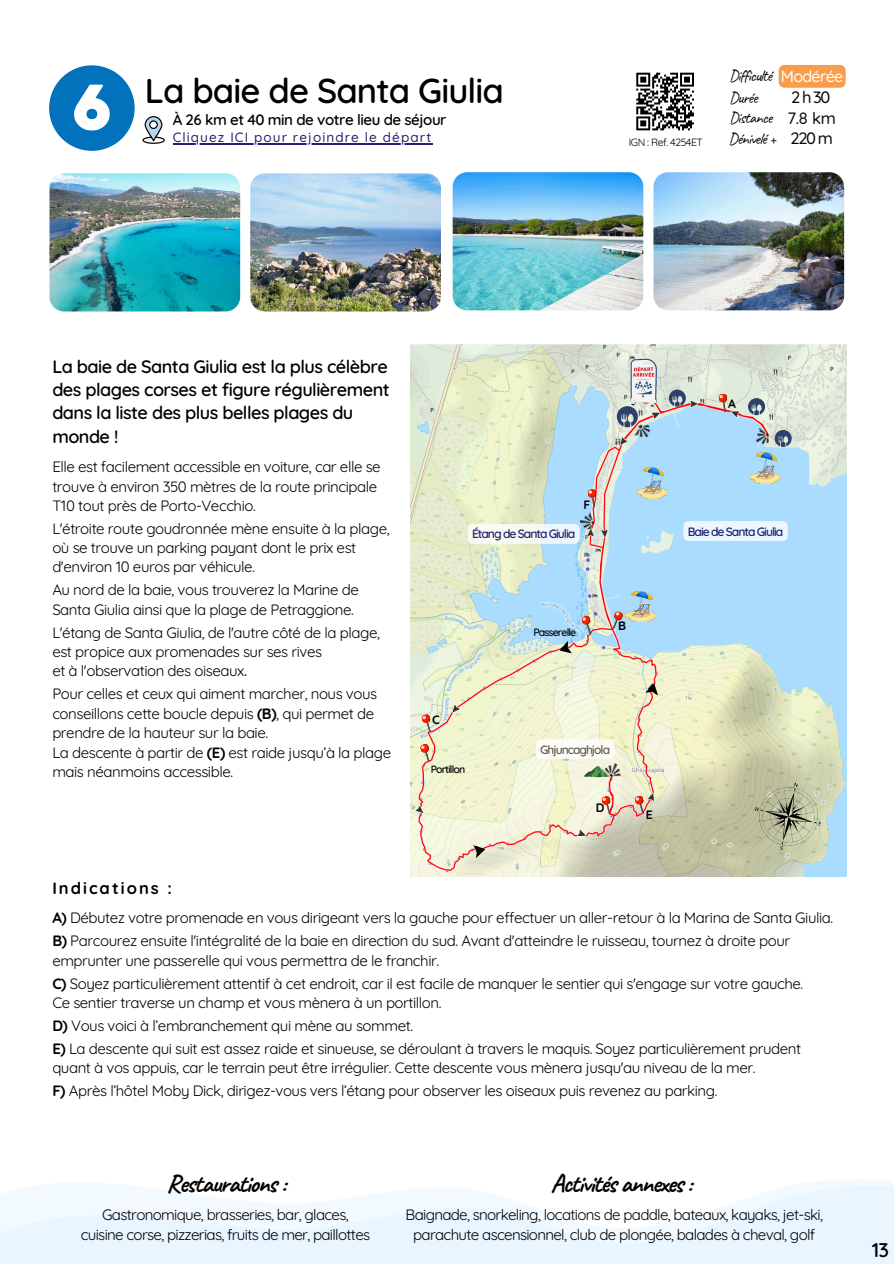
<style>
.page{position:relative;width:894px;height:1264px;background:#fff}
.page>*{position:absolute;margin:0;border:0;box-sizing:border-box;transform-origin:0 0}
.t1{font:600 34.5px "Quicksand";letter-spacing:-.025em;color:#000}
.t2{font:700 25.5px "Caveat";letter-spacing:-.045em;color:#000}
.t3{font:600 19.95px "Quicksand";color:#000}
.t4{font:600 18px/23.2px "Quicksand";letter-spacing:-.03em;color:#000}
.t5{font:500 16.5px "Quicksand";letter-spacing:-.05em;color:#070809}
.t6{font:700 16.5px "Quicksand";letter-spacing:.12em;color:#000}
.t7{font:16.05px "Caveat";letter-spacing:-.045em;color:#000}
.t8{font:500 16.05px "Quicksand";letter-spacing:-.045em;color:#fff}
.t9{font:15px/19.2px "Quicksand";letter-spacing:-.03em;color:#000}
.t10{font:600 15px "Quicksand";letter-spacing:-.03em;color:#000}
.t11{font:500 13.5px "Quicksand";letter-spacing:.08em;color:#222275}
.t12{font:700 12.15px "Quicksand";color:#000}
.t13{font:600 12px "Quicksand";letter-spacing:-.085em;color:#222275}
.t14{font:600 12px "Quicksand";letter-spacing:-.085em;color:#6a5e50}
.t15{font:600 10.5px "Quicksand";letter-spacing:-.085em;color:#070809}
.t16{font:10.5px "Quicksand";letter-spacing:-.045em;color:#000}
.s1{font-weight:500}
.s2{font-weight:700}
</style>
<div class="page">
<img style="left:49px;top:173px;width:191px;height:138px">
<img style="left:250px;top:173px;width:190px;height:138px">
<img style="left:452px;top:172px;width:191px;height:138px">
<img style="left:653px;top:172px;width:190px;height:138px">
<hr style="left:173px;top:144px;width:259px;height:1px;background:#222275">
<svg style="left:0;top:1179px;width:893px;height:84px"></svg>
<svg style="left:606px;top:1220px;width:287px;height:43px"></svg>
<svg style="left:49px;top:65px;width:86px;height:86px"></svg>
<svg style="left:142px;top:116px;width:23px;height:28px"></svg>
<img style="left:411px;top:344px;width:435px;height:532px">
<svg style="left:668px;top:389px;width:17px;height:17px"></svg>
<svg style="left:747px;top:398px;width:17px;height:17px"></svg>
<img style="left:749px;top:452px;width:31px;height:31px">
<img style="left:636px;top:468px;width:31px;height:30px">
<img style="left:624px;top:591px;width:31px;height:30px">
<svg style="left:717px;top:393px;width:10px;height:19px"></svg>
<svg style="left:586px;top:488px;width:11px;height:20px"></svg>
<svg style="left:612px;top:610px;width:12px;height:19px"></svg>
<svg style="left:420px;top:713px;width:11px;height:19px"></svg>
<svg style="left:600px;top:795px;width:11px;height:19px"></svg>
<svg style="left:633px;top:794px;width:11px;height:20px"></svg>
<img style="left:603px;top:760px;width:21px;height:19px">
<img style="left:751px;top:426px;width:20px;height:21px">
<img style="left:579px;top:511px;width:15px;height:18px">
<img style="left:631px;top:421px;width:22px;height:21px">
<svg style="left:419px;top:742px;width:11px;height:20px"></svg>
<svg style="left:580px;top:614px;width:11px;height:20px"></svg>
<div style="left:683px;top:521px;width:104px;height:20px;background:#ebf6ff"></div>
<svg style="left:467px;top:524px;width:112px;height:20px"></svg>
<svg style="left:536px;top:739px;width:78px;height:20px"></svg>
<svg style="left:584px;top:766px;width:26px;height:11px"></svg>
<svg style="left:752px;top:780px;width:71px;height:71px;background:#b2b596"></svg>
<svg style="left:557px;top:640px;width:15px;height:17px"></svg>
<svg style="left:473px;top:842px;width:14px;height:16px"></svg>
<svg style="left:645px;top:681px;width:15px;height:14px"></svg>
<img style="left:621px;top:358px;width:45px;height:48px">
<svg style="left:616px;top:406px;width:21px;height:21px"></svg>
<svg style="left:774px;top:430px;width:17px;height:17px"></svg>
<svg style="left:636px;top:72px;width:58px;height:59px"></svg>
<svg style="left:778px;top:65px;width:67px;height:23px;background:#f9a052"></svg>
<h6 class="t1" style="left:145px;top:68px;width:360px">La baie de Santa Giulia</h6>
<p class="t10" style="left:173px;top:110px;width:275px">À 26 km et 40 min de votre lieu de séjour</p>
<p class="t11" style="left:173px;top:129px;width:260px">Cliquez ICI pour rejoindre le départ</p>
<p class="t7" style="left:728px;top:66px;width:44px">Difficulté</p>
<p class="t8" style="left:780px;top:66px;width:64px">Modérée</p>
<p class="t7" style="left:728px;top:88px;width:30px">Durée</p>
<p class="t7" style="left:728px;top:108px;width:45px">Distance</p>
<p class="t7" style="left:728px;top:128px;width:49px">Dénivelé +</p>
<p class="t5" style="left:790px;top:87px;width:41px">2h30</p>
<p class="t5" style="left:787px;top:108px;width:50px">7.8 km</p>
<p class="t16" style="left:628px;top:135px;width:76px">IGN : Ref. 4254ET</p>
<p class="t5" style="left:790px;top:128px;width:44px">220 m</p>
<p class="t4" style="left:52px;top:354px;width:339px">La baie de Santa Giulia est la plus célèbre des plages corses et figure régulièrement dans la liste des plus belles plages du monde !</p>
<p class="t9" style="left:52px;top:457px;width:330px">Elle est facilement accessible en voiture, car elle se trouve à environ 350 mètres de la route principale<br>T10 tout près de Porto-Vecchio.</p>
<p class="t9" style="left:52px;top:518px;width:339px">L'étroite route goudronnée mène ensuite à la plage, où se trouve un parking payant dont le prix est d'environ 10 euros par véhicule.</p>
<p class="t9" style="left:52px;top:580px;width:308px">Au nord de la baie, vous trouverez la Marine de<br>Santa Giulia ainsi que la plage de Petraggione.</p>
<p class="t9" style="left:52px;top:622px;width:329px">L'étang de Santa Giulia, de l'autre côté de la plage, est propice aux promenades sur ses rives</p>
<p class="t9" style="left:52px;top:659px;width:326px;line-height:23px">et à l'observation des oiseaux<span class="s1">.<br></span>Pour celles et ceux qui aiment marcher, nous vous</p>
<p class="t9" style="left:52px;top:703px;width:323px">conseillons cette boucle depuis <span class="s2">(B)</span>, qui permet de</p>
<p class="t9" style="left:52px;top:722px;width:340px">prendre de la hauteur sur la baie.<br>La descente à partir de <span class="s2">(E)</span> est raide jusqu’à la plage mais néanmoins accessible.</p>
<p class="t12" style="left:727px;top:396px;width:9px">A</p>
<p class="t12" style="left:583px;top:497px;width:8px">F</p>
<p class="t13" style="left:472px;top:526px;width:105px">Étang de Santa Giulia</p>
<p class="t13" style="left:687px;top:523px;width:97px">Baie de Santa Giulia</p>
<p class="t12" style="left:432px;top:712px;width:9px">C</p>
<p class="t15" style="left:430px;top:762px;width:36px">Portillon</p>
<h5 class="t15" style="left:533px;top:625px;width:44px">Passerelle</h5>
<p class="t12" style="left:618px;top:618px;width:9px">B</p>
<p class="t14" style="left:540px;top:741px;width:71px">Ghjuncaghjola</p>
<p class="t12" style="left:595px;top:800px;width:10px">D</p>
<p class="t12" style="left:645px;top:807px;width:8px">E</p>
<p class="t6" style="left:52px;top:877px;width:121px">Indications :</p>
<p class="t9" style="left:52px;top:908px;width:782px"><span class="s2">A)</span> Débutez votre promenade en vous dirigeant vers la gauche pour effectuer un aller-retour à la Marina de Santa Giulia.</p>
<p class="t9" style="left:52px;top:931px;width:739px"><span class="s2">B)</span> Parcourez ensuite l'intégralité de la baie en direction du sud. Avant d'atteindre le ruisseau, tournez à droite pour emprunter une passerelle qui vous permettra de le franchir.</p>
<p class="t9" style="left:52px;top:973px;width:752px"><span class="s2">C)</span> Soyez particulièrement attentif à cet endroit, car il est facile de manquer le sentier qui s'engage sur votre gauche.<br>Ce sentier traverse un champ et vous mènera à un portillon.</p>
<p class="t9" style="left:52px;top:1015px;width:362px"><span class="s2">D)</span> Vous voici à l’embranchement qui mène au sommet.</p>
<h3 class="t9" style="left:52px;top:1038px;width:750px"><span class="s2">E)</span> La descente qui suit est assez raide et sinueuse, se déroulant à travers le maquis. Soyez particulièrement prudent quant à vos appuis, car le terrain peut être irrégulier. Cette descente vous mènera jusqu'au niveau de la mer.</h3>
<h5 class="t9" style="left:52px;top:1081px;width:666px"><span class="s2">F)</span> Après l’hôtel Moby Dick, dirigez-vous vers l’étang pour observer les oiseaux puis revenez au parking.</h5>
<p class="t2" style="left:167px;top:1166px;width:120px">Restaurations :</p>
<p class="t2" style="left:550px;top:1166px;width:143px">Activités annexes :</p>
<p class="t9" style="left:102px;top:1204px;width:248px">Gastronomique, brasseries, bar, glaces,</p>
<p class="t9" style="left:81px;top:1224px;width:291px">cuisine corse, pizzerias, fruits de mer, paillottes</p>
<h5 class="t9" style="left:405px;top:1204px;width:419px">Baignade, snorkeling, locations de paddle, bateaux, kayaks, jet-ski,</h5>
<h5 class="t9" style="left:413px;top:1224px;width:403px">parachute ascensionnel, club de plongée, balades à cheval, golf</h5>
<h5 class="t3" style="left:871px;top:1236px;width:19px">13</h5>
</div>
